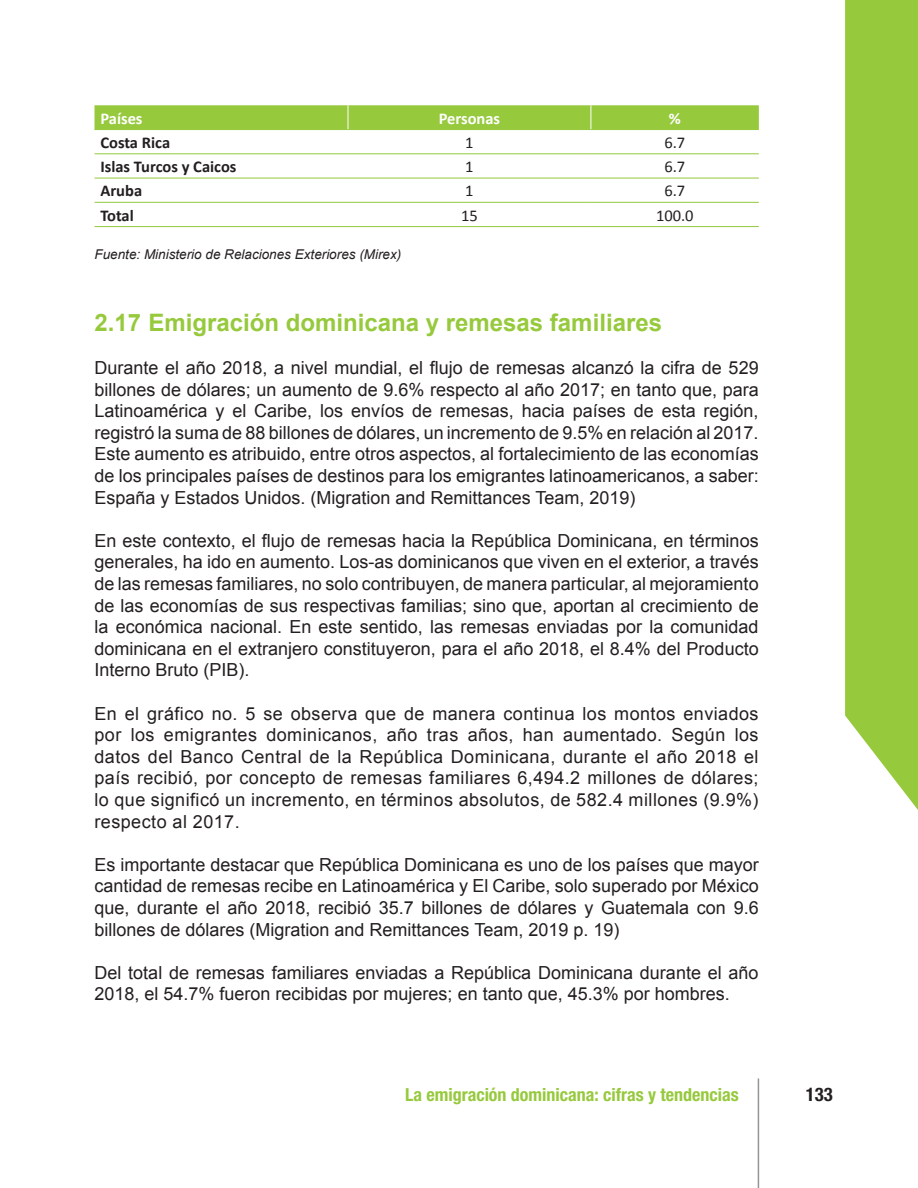
<style>
.page{position:relative;width:918px;height:1188px;background:#fff}
.page>*{position:absolute;margin:0;border:0;box-sizing:border-box;transform-origin:0 0}
.t1{font:700 24px "Arial";color:#96c93c}
.t2{font:700 condensed 18.75px "Helvetica Neue";color:#231f20}
.t3{font:18px/21.6px "Arial";color:#231f20;text-align:justify}
.t4{font:700 condensed 18px "Helvetica Neue";color:#96c93c}
.t5{font:700 16.5px "Calibri";color:#231f20}
.t6{font:16.5px "Calibri";color:#231f20}
.t7{font:700 16.5px "Calibri";color:#fff}
.t8{font:italic 13.5px "Arial";color:#231f20}
</style>
<div class="page">
<svg style="left:845px;top:0;width:73px;height:810px;background:#9ccc47"></svg>
<hr style="left:758px;top:1078px;width:1px;height:110px;background:#939598">
<hr style="left:94px;top:153px;width:254px;height:1px;background:#96c93c">
<hr style="left:348px;top:153px;width:243px;height:1px;background:#96c93c">
<hr style="left:591px;top:153px;width:168px;height:1px;background:#96c93c">
<hr style="left:94px;top:178px;width:254px;height:1px;background:#96c93c">
<hr style="left:348px;top:178px;width:243px;height:1px;background:#96c93c">
<hr style="left:591px;top:178px;width:168px;height:1px;background:#96c93c">
<hr style="left:94px;top:202px;width:254px;height:1px;background:#96c93c">
<hr style="left:348px;top:202px;width:243px;height:1px;background:#96c93c">
<hr style="left:591px;top:202px;width:168px;height:1px;background:#96c93c">
<hr style="left:94px;top:226px;width:254px;height:1px;background:#96c93c">
<hr style="left:348px;top:226px;width:243px;height:1px;background:#96c93c">
<hr style="left:591px;top:226px;width:168px;height:1px;background:#96c93c">
<div style="left:94px;top:105px;width:665px;height:25px;background:#96c93c"></div>
<p class="t7" style="left:100px;top:108px;width:44px">Países</p>
<p class="t7" style="left:439px;top:108px;width:63px">Personas</p>
<p class="t7" style="left:669px;top:108px;width:14px">%</p>
<p class="t5" style="left:100px;top:132px;width:71px">Costa Rica</p>
<p class="t6" style="left:465px;top:132px;width:10px">1</p>
<p class="t6" style="left:664px;top:132px;width:22px">6.7</p>
<p class="t5" style="left:100px;top:156px;width:138px">Islas Turcos y Caicos</p>
<p class="t6" style="left:465px;top:156px;width:10px">1</p>
<p class="t6" style="left:664px;top:156px;width:22px">6.7</p>
<p class="t5" style="left:100px;top:180px;width:43px">Aruba</p>
<p class="t6" style="left:465px;top:180px;width:10px">1</p>
<p class="t6" style="left:664px;top:180px;width:22px">6.7</p>
<p class="t5" style="left:100px;top:205px;width:35px">Total</p>
<p class="t6" style="left:461px;top:205px;width:18px">15</p>
<p class="t6" style="left:656px;top:205px;width:39px">100.0</p>
<p class="t8" style="left:94px;top:245px;width:308px">Fuente: Ministerio de Relaciones Exteriores (Mirex)</p>
<h1 class="t1" style="left:94px;top:307px;width:569px">2.17 Emigración dominicana y remesas familiares</h1>
<p class="t3" style="left:94px;top:357px;width:666px">Durante el año 2018, a nivel mundial, el flujo de remesas alcanzó la cifra de 529 billones de dólares; un aumento de 9.6% respecto al año 2017; en tanto que, para Latinoamérica y el Caribe, los envíos de remesas, hacia países de esta región, registró la suma de 88 billones de dólares, un incremento de 9.5% en relación al 2017.<br>Este aumento es atribuido, entre otros aspectos, al fortalecimiento de las economías de los principales países de destinos para los emigrantes latinoamericanos, a saber:<br>España y Estados Unidos. (Migration and Remittances Team, 2019)</p>
<p class="t3" style="left:94px;top:530px;width:666px">En este contexto, el flujo de remesas hacia la República Dominicana, en términos generales, ha ido en aumento. Los-as dominicanos que viven en el exterior, a través de las remesas familiares, no solo contribuyen, de manera particular, al mejoramiento de las economías de sus respectivas familias; sino que, aportan al crecimiento de la económica nacional. En este sentido, las remesas enviadas por la comunidad dominicana en el extranjero constituyeron, para el año 2018, el 8.4% del Producto Interno Bruto (PIB).</p>
<p class="t3" style="left:94px;top:703px;width:666px">En el gráfico no. 5 se observa que de manera continua los montos enviados por los emigrantes dominicanos, año tras años, han aumentado. Según los datos del Banco Central de la República Dominicana, durante el año 2018 el país recibió, por concepto de remesas familiares 6,494.2 millones de dólares; lo que significó un incremento, en términos absolutos, de 582.4 millones (9.9%) respecto al 2017.</p>
<p class="t3" style="left:94px;top:854px;width:666px">Es importante destacar que República Dominicana es uno de los países que mayor cantidad de remesas recibe en Latinoamérica y El Caribe, solo superado por México que, durante el año 2018, recibió 35.7 billones de dólares y Guatemala con 9.6 billones de dólares (Migration and Remittances Team, 2019 p. 19)</p>
<p class="t3" style="left:94px;top:962px;width:666px">Del total de remesas familiares enviadas a República Dominicana durante el año<br>2018, el 54.7% fueron recibidas por mujeres; en tanto que, 45.3% por hombres.</p>
<p class="t4" style="left:405px;top:1084px;width:335px">La emigración dominicana: cifras y tendencias</p>
<p class="t2" style="left:806px;top:1083px;width:28px">133</p>
</div>
